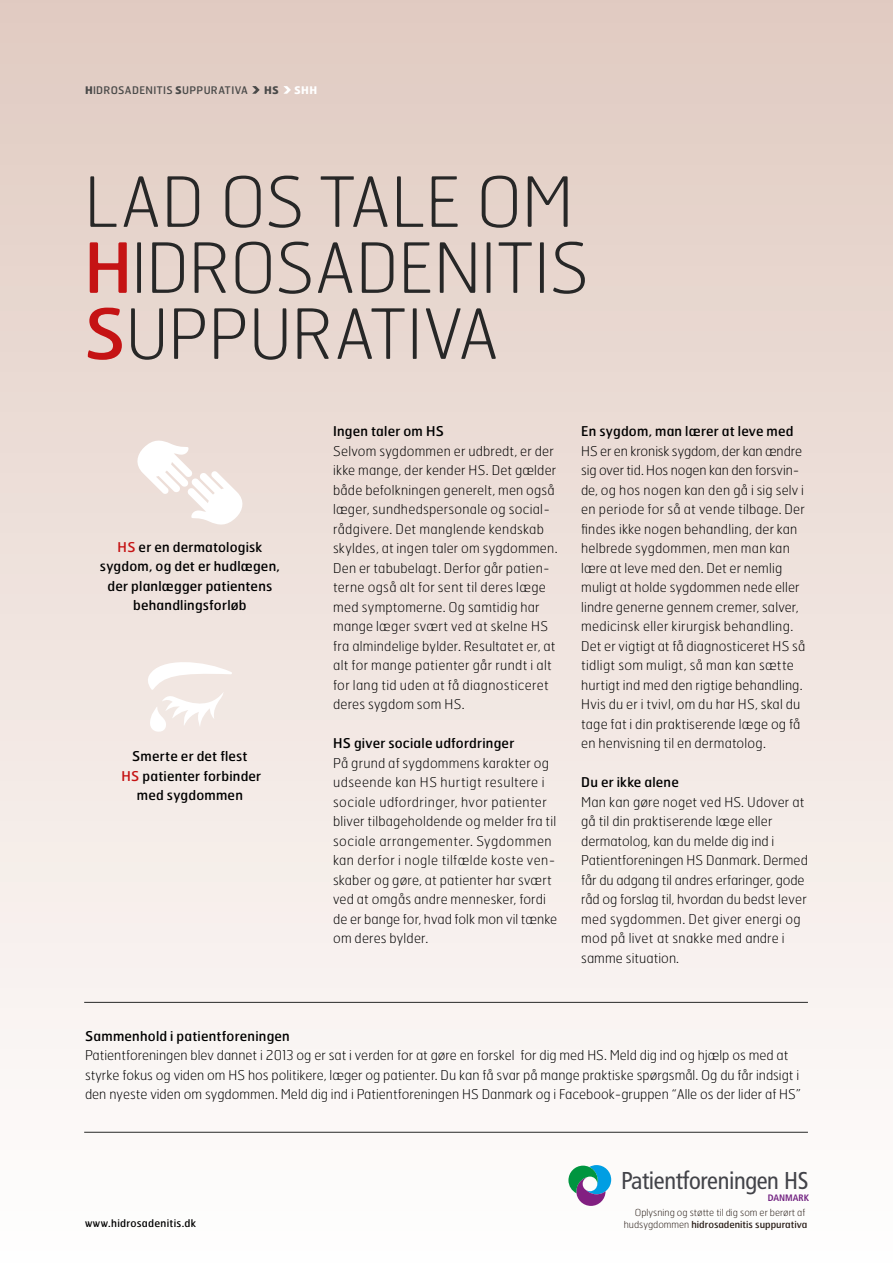
<style>
.page{position:relative;width:893px;height:1263px;background:#fff}
.page>*{position:absolute;margin:0;border:0;box-sizing:border-box;transform-origin:0 0}
.t1{font:100 69px "Hermes";letter-spacing:-.005em;color:#272727}
.t2{font:condensed 24.3px "Frutiger";letter-spacing:-.015em;color:#424349}
.t3{font:100 13.5px/19.5px "Hermes";letter-spacing:.015em;color:#000}
.t4{font:13.5px "Hermes";letter-spacing:.015em;color:#000}
.t5{font:10.5px "Hermes";letter-spacing:.035em;color:#4a4a49}
.t6{font:10.5px "Hermes";letter-spacing:.025em;color:#000}
.t7{font:700 10.5px "Hermes";color:#fff}
.t8{font:700 10.5px "Hermes";color:#4a4a49}
.t9{font:9.75px "Hermes";color:#2a1e18}
.t10{font:100 9.75px "Hermes";color:#2a1e18}
.t11{font:700 condensed 9.3px "Frutiger";color:#722281}
.s1{font-weight:700}
.s2{font-weight:400;color:#c51314}
.s3{color:#c51314}
.s4{font-weight:100}
</style>
<div class="page">
<div style="left:0;top:0;width:893px;height:1263px;background:linear-gradient(to bottom,#e1cbc1,#fffefe)"></div>
<svg style="left:568px;top:1165px;width:43px;height:41px"></svg>
<svg style="left:134px;top:438px;width:111px;height:89px"></svg>
<svg style="left:147px;top:656px;width:85px;height:77px"></svg>
<hr style="left:84px;top:1132px;width:724px;height:1px;background:#272727">
<hr style="left:84px;top:1002px;width:724px;height:1px;background:#272727">
<svg style="left:283px;top:86px;width:8px;height:8px"></svg>
<svg style="left:252px;top:86px;width:8px;height:8px"></svg>
<p class="t5" style="left:85px;top:83px;width:164px"><span class="s1">H</span>IDROSADENITIS <span class="s1">S</span>UPPURATIVA</p>
<p class="t8" style="left:264px;top:83px;width:16px">HS</p>
<p class="t7" style="left:294px;top:83px;width:24px">SHH</p>
<p class="t1" style="left:84px;top:158px;width:491px">LAD OS TALE OM</p>
<p class="t1" style="left:84px;top:224px;width:507px"><span class="s2">H</span>IDROSADENITIS</p>
<p class="t1" style="left:84px;top:290px;width:416px"><span class="s2">S</span>UPPURATIVA</p>
<p class="t4" style="left:118px;top:538px;width:146px"><span class="s3">HS</span> er en dermatologisk</p>
<p class="t4" style="left:100px;top:558px;width:181px">sygdom, og det er hudlægen,</p>
<p class="t4" style="left:108px;top:577px;width:166px">der planlægger patientens</p>
<p class="t4" style="left:133px;top:597px;width:115px">behandlingsforløb</p>
<p class="t4" style="left:132px;top:748px;width:117px">Smerte er det flest</p>
<p class="t4" style="left:122px;top:767px;width:141px"><span class="s3">HS</span> patienter forbinder</p>
<p class="t4" style="left:137px;top:787px;width:107px">med sygdommen</p>
<p class="t4" style="left:333px;top:423px;width:112px">Ingen taler om HS</p>
<p class="t3" style="left:333px;top:441px;width:226px">Selvom sygdommen er udbredt, er der ikke mange, der kender HS. Det gælder både befolkningen generelt, men også læger, sundhedspersonale og social&shy;rådgivere. Det manglende kendskab skyldes, at ingen taler om sygdommen.<br>Den er tabubelagt. Derfor går patien-</p>
<p class="t3" style="left:333px;top:577px;width:224px">terne også alt for sent til deres læge med symptomerne. Og samtidig har mange læger svært ved at skelne HS fra almindelige bylder. Resultatet er, at alt for mange patienter går rundt i alt for lang tid uden at få diagnosticeret deres sygdom som HS.</p>
<p class="t4" style="left:333px;top:735px;width:183px">HS giver sociale udfordringer</p>
<p class="t3" style="left:333px;top:753px;width:225px">På grund af sygdommens karakter og udseende kan HS hurtigt resultere i sociale udfordringer, hvor patienter bliver tilbageholdende og melder fra til sociale arrangementer. Sygdommen kan derfor i nogle tilfælde koste ven-</p>
<p class="t3" style="left:333px;top:870px;width:226px">skaber og gøre, at patienter har svært ved at omgås andre mennesker, fordi de er bange for, hvad folk mon vil tænke om deres bylder.</p>
<p class="t4" style="left:581px;top:423px;width:214px">En sygdom, man lærer at leve med</p>
<p class="t3" style="left:581px;top:441px;width:225px">HS er en kronisk sygdom, der kan ændre sig over tid. Hos nogen kan den forsvin&shy;de, og hos nogen kan den gå i sig selv i en periode for så at vende tilbage. Der findes ikke nogen behandling, der kan helbrede sygdommen, men man kan lære at leve med den. Det er nemlig</p>
<p class="t3" style="left:581px;top:577px;width:226px">muligt at holde sygdommen nede eller lindre generne gennem cremer, salver, medicinsk eller kirurgisk behandling.<br>Det er vigtigt at få diagnosticeret HS så tidligt som muligt, så man kan sætte hurtigt ind med den rigtige behandling.</p>
<p class="t3" style="left:581px;top:694px;width:221px;text-align:justify">Hvis du er i tvivl, om du har HS, skal du tage fat i din praktiserende læge og få en henvisning til en dermatolog.</p>
<p class="t4" style="left:581px;top:774px;width:99px">Du er ikke alene</p>
<p class="t3" style="left:581px;top:792px;width:228px">Man kan gøre noget ved HS. Udover at gå til din praktiserende læge eller dermatolog, kan du melde dig ind i Patientforeningen HS Danmark. Dermed får du adgang til andres erfaringer, gode råd og forslag til, hvordan du bedst lever med sygdommen. Det giver energi og mod på livet at snakke med andre i samme situation.</p>
<p class="t4" style="left:85px;top:1027px;width:206px">Sammenhold i patientforeningen</p>
<p class="t3" style="left:85px;top:1045px;width:717px">Patientforeningen blev dannet i 2013 og er sat i verden for at gøre en forskel for dig med HS. Meld dig ind og hjælp os med at styrke fokus og viden om HS hos politikere, læger og patienter. Du kan få svar på mange praktiske spørgsmål. Og du får indsigt i den nyeste viden om sygdommen. Meld dig ind i Patientforeningen HS Danmark og i Facebook-gruppen “Alle os der lider af HS”</p>
<p class="t2" style="left:621px;top:1166px;width:189px">Patientforeningen HS</p>
<p class="t11" style="left:768px;top:1193px;width:43px">DANMARK</p>
<p class="t10" style="left:635px;top:1207px;width:172px">Oplysning og støtte til dig som er berørt af</p>
<p class="t6" style="left:85px;top:1216px;width:113px">www.hidrosadenitis.dk</p>
<p class="t9" style="left:624px;top:1218px;width:185px"><span class="s4">hudsygdommen</span> hidrosadenitis suppurativa</p>
</div>
